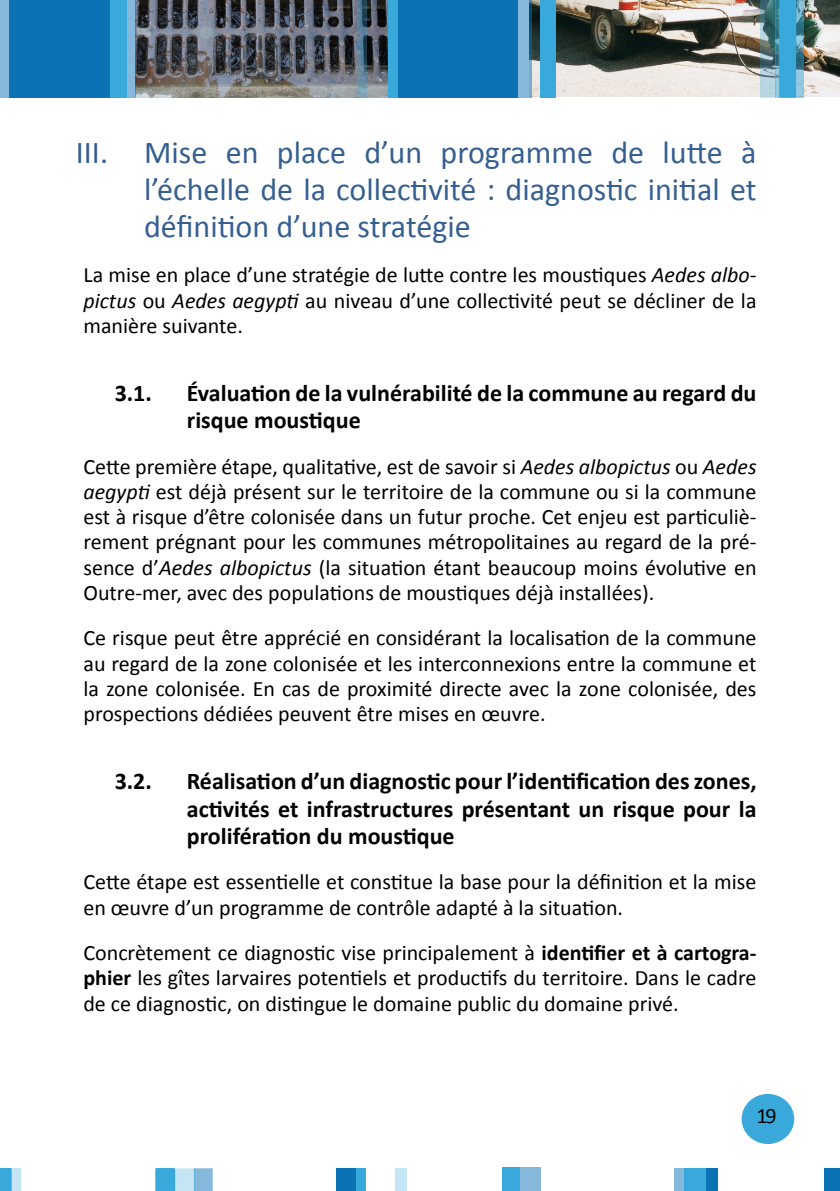
<style>
.page{position:relative;width:840px;height:1191px;background:#fff}
.page>*{position:absolute;margin:0;border:0;box-sizing:border-box;transform-origin:0 0}
.t1{font:32px/36.8px "Calibri";color:#365f91;text-align:justify}
.t2{font:700 24px/27.6px "Calibri";color:#000}
.t3{font:22px/25.2px "Calibri";color:#000;text-align:justify}
.s1{font-style:italic}
.s2{font-weight:700}
</style>
<div class="page">
<div style="left:2px;top:1168px;width:19px;height:23px;background:#c3e5f4"></div>
<svg style="left:0;top:1168px;width:12px;height:23px"></svg>
<div style="left:395px;top:1168px;width:11px;height:23px;background:#c3e5f4"></div>
<div style="left:705px;top:1168px;width:12px;height:23px;background:#0b72b5"></div>
<div style="left:674px;top:1168px;width:19px;height:23px;background:#85b8da"></div>
<div style="left:684px;top:1168px;width:21px;height:23px;background:#39a9dc"></div>
<svg style="left:155px;top:1168px;width:57px;height:23px"></svg>
<div style="left:824px;top:1168px;width:15px;height:23px;background:#0b72b5"></div>
<div style="left:502px;top:1167px;width:17px;height:24px;background:#39a9dc"></div>
<div style="left:519px;top:1167px;width:21px;height:24px;background:#85b8da"></div>
<div style="left:346px;top:1168px;width:19px;height:23px;background:#39a9dc"></div>
<div style="left:336px;top:1168px;width:19px;height:23px;background:#0b72b5"></div>
<img style="left:531px;top:0;width:308px;height:97px">
<img style="left:136px;top:0;width:252px;height:98px">
<svg style="left:775px;top:0;width:28px;height:97px"></svg>
<svg style="left:759px;top:0;width:16px;height:98px;background:#709097"></svg>
<svg style="left:778px;top:0;width:17px;height:98px;background:#3ba7d8"></svg>
<div style="left:540px;top:0;width:15px;height:98px;background:#39a9dc"></div>
<svg style="left:517px;top:0;width:14px;height:98px"></svg>
<div style="left:0;top:0;width:10px;height:98px;background:#85b8da"></div>
<div style="left:397px;top:0;width:120px;height:98px;background:#0b72b5"></div>
<div style="left:388px;top:0;width:9px;height:98px;background:#39a9dc"></div>
<svg style="left:356px;top:0;width:10px;height:98px"></svg>
<div style="left:9px;top:0;width:101px;height:98px;background:#0b72b5"></div>
<div style="left:120px;top:0;width:16px;height:98px;background:#85b8da"></div>
<div style="left:110px;top:0;width:17px;height:98px;background:#39a9dc"></div>
<div style="left:741px;top:1094px;width:52px;height:49px;background:#39a9dc;border-radius:50%"></div>
<div style="left:741px;top:1094px;width:52px;height:50px;border:1px solid #39a9dc;border-radius:50%"></div>
<h1 class="t1" style="left:144px;top:134px;width:613px;text-indent:-68px">III. Mise en place d’un programme de lutte à l’échelle de la collectivité : diagnostic initial et définition d’une stratégie</h1>
<p class="t3" style="left:83px;top:262px;width:674px">La mise en place d’une stratégie de lutte contre les moustiques <span class="s1">Aedes albo&shy;pictus</span> ou <span class="s1">Aedes aegypti</span> au niveau d’une collectivité peut se décliner de la manière suivante.</p>
<p class="t2" style="left:115px;top:379px;width:39px">3.1.</p>
<p class="t2" style="left:187px;top:379px;width:571px">Évaluation de la vulnérabilité de la commune au regard du risque moustique</p>
<p class="t3" style="left:83px;top:454px;width:674px">Cette première étape, qualitative, est de savoir si <span class="s1">Aedes albopictus</span> ou <span class="s1">Aedes aegypti</span> est déjà présent sur le territoire de la commune ou si la commune est à risque d’être colonisée dans un futur proche. Cet enjeu est particuliè&shy;rement prégnant pour les communes métropolitaines au regard de la pré&shy;sence d’<span class="s1">Aedes albopictus</span> (la situation étant beaucoup moins évolutive en Outre-mer, avec des populations de moustiques déjà installées).</p>
<p class="t3" style="left:83px;top:625px;width:674px">Ce risque peut être apprécié en considérant la localisation de la commune au regard de la zone colonisée et les interconnexions entre la commune et la zone colonisée. En cas de proximité directe avec la zone colonisée, des prospections dédiées peuvent être mises en œuvre.</p>
<p class="t2" style="left:115px;top:767px;width:39px">3.2.</p>
<p class="t2" style="left:187px;top:767px;width:571px;text-align:justify">Réalisation d’un diagnostic pour l’identification des zones, activités et infrastructures présentant un risque pour la prolifération du moustique</p>
<p class="t3" style="left:83px;top:869px;width:674px">Cette étape est essentielle et constitue la base pour la définition et la mise en œuvre d’un programme de contrôle adapté à la situation.</p>
<p class="t3" style="left:83px;top:940px;width:674px">Concrètement ce diagnostic vise principalement à <span class="s2">identifier et à cartogra&shy;phier</span> les gîtes larvaires potentiels et productifs du territoire. Dans le cadre de ce diagnostic, on distingue le domaine public du domaine privé.</p>
<p class="t3" style="left:756px;top:1103px;width:21px">19</p>
</div>
